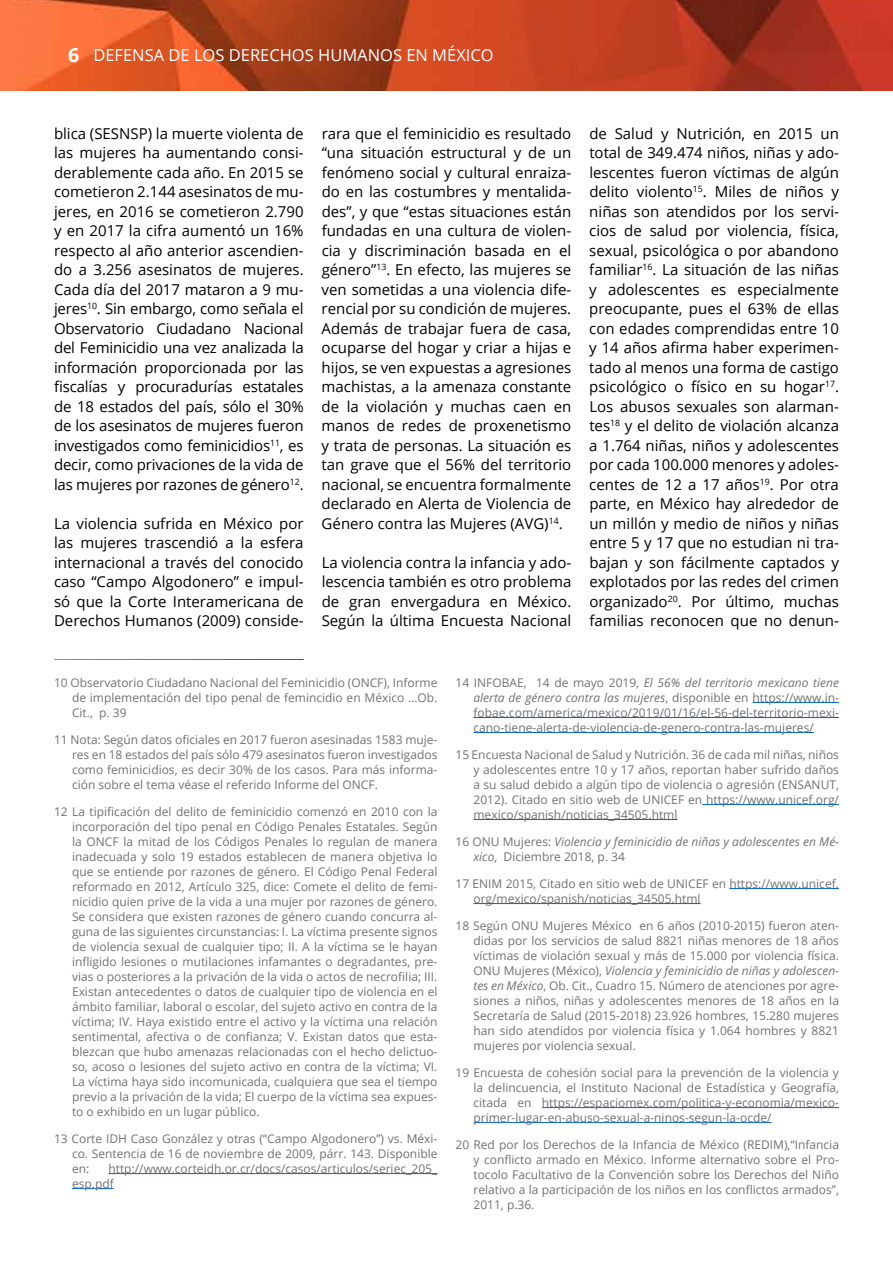
<style>
.page{position:relative;width:893px;height:1263px;background:#fff}
.page>*{position:absolute;margin:0;border:0;box-sizing:border-box;transform-origin:0 0}
.t1{font:16.5px "Open Sans";color:#fff}
.t2{font:15px/19.5px "Open Sans";color:#000;text-align:justify}
.t3{font:12px/15px "Open Sans";color:#707172;text-align:justify}
.t4{font:italic 12px/15px "Open Sans";color:#707172}
.s1{font-weight:700;font-size:19.5px}
.s2{font-style:italic}
.s3{font-style:normal}
</style>
<div class="page">
<img style="left:0;top:0;width:893px;height:90px">
<hr style="left:108px;top:1173px;width:329px;height:1px;background:#0563c1">
<hr style="left:72px;top:1188px;width:42px;height:1px;background:#0563c1">
<hr style="left:753px;top:702px;width:86px;height:1px;background:#0563c1">
<hr style="left:473px;top:717px;width:366px;height:1px;background:#0563c1">
<hr style="left:473px;top:732px;width:341px;height:1px;background:#0563c1">
<hr style="left:702px;top:804px;width:137px;height:1px;background:#0563c1">
<hr style="left:473px;top:819px;width:204px;height:1px;background:#0563c1">
<hr style="left:729px;top:888px;width:110px;height:1px;background:#0563c1">
<hr style="left:473px;top:903px;width:228px;height:1px;background:#0563c1">
<hr style="left:542px;top:1107px;width:297px;height:1px;background:#0563c1">
<hr style="left:473px;top:1122px;width:298px;height:1px;background:#0563c1">
<h1 class="t1" style="left:68px;top:44px;width:427px"><span class="s1">6</span> DEFENSA DE LOS DERECHOS HUMANOS EN MÉXICO</h1>
<p class="t2" style="left:54px;top:123px;width:251px">blica (SESNSP) la muerte violenta de las mujeres ha aumentando consi&shy;derablemente cada año. En 2015 se cometieron 2.144 asesinatos de mu&shy;jeres, en 2016 se cometieron 2.790 y en 2017 la cifra aumentó un 16% respecto al año anterior ascendien&shy;do a 3.256 asesinatos de mujeres.<br>Cada día del 2017 mataron a 9 mu&shy;jeres<sup>10</sup>. Sin embargo, como señala el Observatorio Ciudadano Nacional del Feminicidio una vez analizada la información proporcionada por las fiscalías y procuradurías estatales de 18 estados del país, sólo el 30% de los asesinatos de mujeres fueron investigados como feminicidios<sup>11</sup>, es decir, como privaciones de la vida de las mujeres por razones de género<sup>12</sup>.</p>
<p class="t2" style="left:54px;top:513px;width:251px">La violencia sufrida en México por las mujeres trascendió a la esfera internacional a través del conocido caso “Campo Algodonero” e impul&shy;só que la Corte Interamericana de Derechos Humanos (2009) conside-</p>
<p class="t2" style="left:322px;top:123px;width:251px">rara que el feminicidio es resultado “una situación estructural y de un fenómeno social y cultural enraiza&shy;do en las costumbres y mentalida&shy;des”, y que “estas situaciones están fundadas en una cultura de violen&shy;cia y discriminación basada en el género”<sup>13</sup>. En efecto, las mujeres se ven sometidas a una violencia dife&shy;rencial por su condición de mujeres.<br>Además de trabajar fuera de casa, ocuparse del hogar y criar a hijas e hijos, se ven expuestas a agresiones machistas, a la amenaza constante de la violación y muchas caen en manos de redes de proxenetismo y trata de personas. La situación es tan grave que el 56% del territorio nacional, se encuentra formalmente declarado en Alerta de Violencia de Género contra las Mujeres (AVG)<sup>14</sup>.</p>
<p class="t2" style="left:322px;top:552px;width:251px">La violencia contra la infancia y ado&shy;lescencia también es otro problema de gran envergadura en México.<br>Según la última Encuesta Nacional</p>
<p class="t2" style="left:589px;top:123px;width:251px">de Salud y Nutrición, en 2015 un total de 349.474 niños, niñas y ado&shy;lescentes fueron víctimas de algún delito violento<sup>15</sup>. Miles de niños y niñas son atendidos por los servi&shy;cios de salud por violencia, física, sexual, psicológica o por abandono familiar<sup>16</sup>. La situación de las niñas y adolescentes es especialmente preocupante, pues el 63% de ellas con edades comprendidas entre 10 y 14 años afirma haber experimen&shy;tado al menos una forma de castigo psicológico o físico en su hogar<sup>17</sup>.<br>Los abusos sexuales son alarman&shy;tes<sup>18</sup> y el delito de violación alcanza a 1.764 niñas, niños y adolescentes por cada 100.000 menores y adoles&shy;centes de 12 a 17 años<sup>19</sup>. Por otra parte, en México hay alrededor de un millón y medio de niños y niñas entre 5 y 17 que no estudian ni tra&shy;bajan y son fácilmente captados y explotados por las redes del crimen organizado<sup>20</sup>. Por último, muchas familias reconocen que no denun-</p>
<p class="t3" style="left:72px;top:674px;width:367px;text-indent:-18px">10 Observatorio Ciudadano Nacional del Feminicidio (ONCF), Informe de implementación del tipo penal de femincidio en México …Ob.<br>Cit., p. 39</p>
<p class="t3" style="left:72px;top:731px;width:367px;text-indent:-18px">11 Nota: Según datos oficiales en 2017 fueron asesinadas 1583 muje&shy;res en 18 estados del país sólo 479 asesinatos fueron investigados como feminicidios, es decir 30% de los casos. Para más informa&shy;ción sobre el tema véase el referido Informe del ONCF.</p>
<p class="t3" style="left:72px;top:803px;width:367px;text-indent:-18px">12 La tipificación del delito de feminicidio comenzó en 2010 con la incorporación del tipo penal en Código Penales Estatales. Según la ONCF la mitad de los Códigos Penales lo regulan de manera inadecuada y solo 19 estados establecen de manera objetiva lo que se entiende por razones de género. El Código Penal Federal reformado en 2012, Artículo 325, dice: Comete el delito de femi&shy;nicidio quien prive de la vida a una mujer por razones de género.<br>Se considera que existen razones de género cuando concurra al&shy;guna de las siguientes circunstancias: I. La víctima presente signos de violencia sexual de cualquier tipo; II. A la víctima se le hayan infligido lesiones o mutilaciones infamantes o degradantes, pre&shy;vias o posteriores a la privación de la vida o actos de necrofilia; III.<br>Existan antecedentes o datos de cualquier tipo de violencia en el ámbito familiar, laboral o escolar, del sujeto activo en contra de la víctima; IV. Haya existido entre el activo y la víctima una relación sentimental, afectiva o de confianza; V. Existan datos que esta&shy;blezcan que hubo amenazas relacionadas con el hecho delictuo&shy;so, acoso o lesiones del sujeto activo en contra de la víctima; VI.<br>La víctima haya sido incomunicada, cualquiera que sea el tiempo previo a la privación de la vida; El cuerpo de la víctima sea expues&shy;to o exhibido en un lugar público.</p>
<p class="t3" style="left:72px;top:1130px;width:367px;text-indent:-18px">13 Corte IDH Caso González y otras (“Campo Algodonero”) vs. Méxi&shy;co. Sentencia de 16 de noviembre de 2009, párr. 143. Disponible en:</p>
<p class="t3" style="left:72px;top:1160px;width:367px;text-indent:36px">http://www.corteidh.or.cr/docs/casos/articulos/seriec_205_ esp.pdf</p>
<p class="t3" style="left:473px;top:674px;width:367px;text-indent:-18px">14 INFOBAE, 14 de mayo 2019, <span class="s2">El 56% del territorio mexicano tiene alerta de género contra las mujeres</span>, disponible en https://www.in&shy;fobae.com/america/mexico/2019/01/16/el-56-del-territorio-mexi&shy;cano-tiene-alerta-de-violencia-de-genero-contra-las-mujeres/</p>
<p class="t3" style="left:473px;top:746px;width:367px;text-indent:-18px">15 Encuesta Nacional de Salud y Nutrición. 36 de cada mil niñas, niños y adolescentes entre 10 y 17 años, reportan haber sufrido daños a su salud debido a algún tipo de violencia o agresión (ENSANUT, 2012). Citado en sitio web de UNICEF en https://www.unicef.org/ mexico/spanish/noticias_34505.html</p>
<p class="t4" style="left:473px;top:833px;width:367px;text-indent:-18px"><span class="s3">16 ONU Mujeres:</span> Violencia y feminicidio de niñas y adolescentes en Mé&shy;xico<span class="s3">, Diciembre 2018, p. 34</span></p>
<p class="t3" style="left:473px;top:875px;width:367px;text-indent:-18px">17 ENIM 2015, Citado en sitio web de UNICEF en https://www.unicef. org/mexico/spanish/noticias_34505.html</p>
<p class="t3" style="left:473px;top:917px;width:367px;text-indent:-18px">18 Según ONU Mujeres México en 6 años (2010-2015) fueron aten&shy;didas por los servicios de salud 8821 niñas menores de 18 años víctimas de violación sexual y más de 15.000 por violencia física.<br>ONU Mujeres (México), <span class="s2">Violencia y feminicidio de niñas y adolescen&shy;tes en México</span>, Ob. Cit., Cuadro 15. Número de atenciones por agre&shy;siones a niños, niñas y adolescentes menores de 18 años en la Secretaría de Salud (2015-2018) 23.926 hombres, 15.280 mujeres han sido atendidos por violencia física y 1.064 hombres y 8821 mujeres por violencia sexual.</p>
<p class="t3" style="left:473px;top:1064px;width:367px;text-indent:-18px">19 Encuesta de cohesión social para la prevención de la violencia y la delincuencia, el Instituto Nacional de Estadística y Geografía, citada en https://espaciomex.com/politica-y-economia/mexico&shy;primer-lugar-en-abuso-sexual-a-ninos-segun-la-ocde/</p>
<p class="t3" style="left:473px;top:1136px;width:367px;text-indent:-18px">20 Red por los Derechos de la Infancia de México (REDIM),“Infancia y conflicto armado en México. Informe alternativo sobre el Pro&shy;tocolo Facultativo de la Convención sobre los Derechos del Niño relativo a la participación de los niños en los conflictos armados”, 2011, p.36.</p>
</div>
